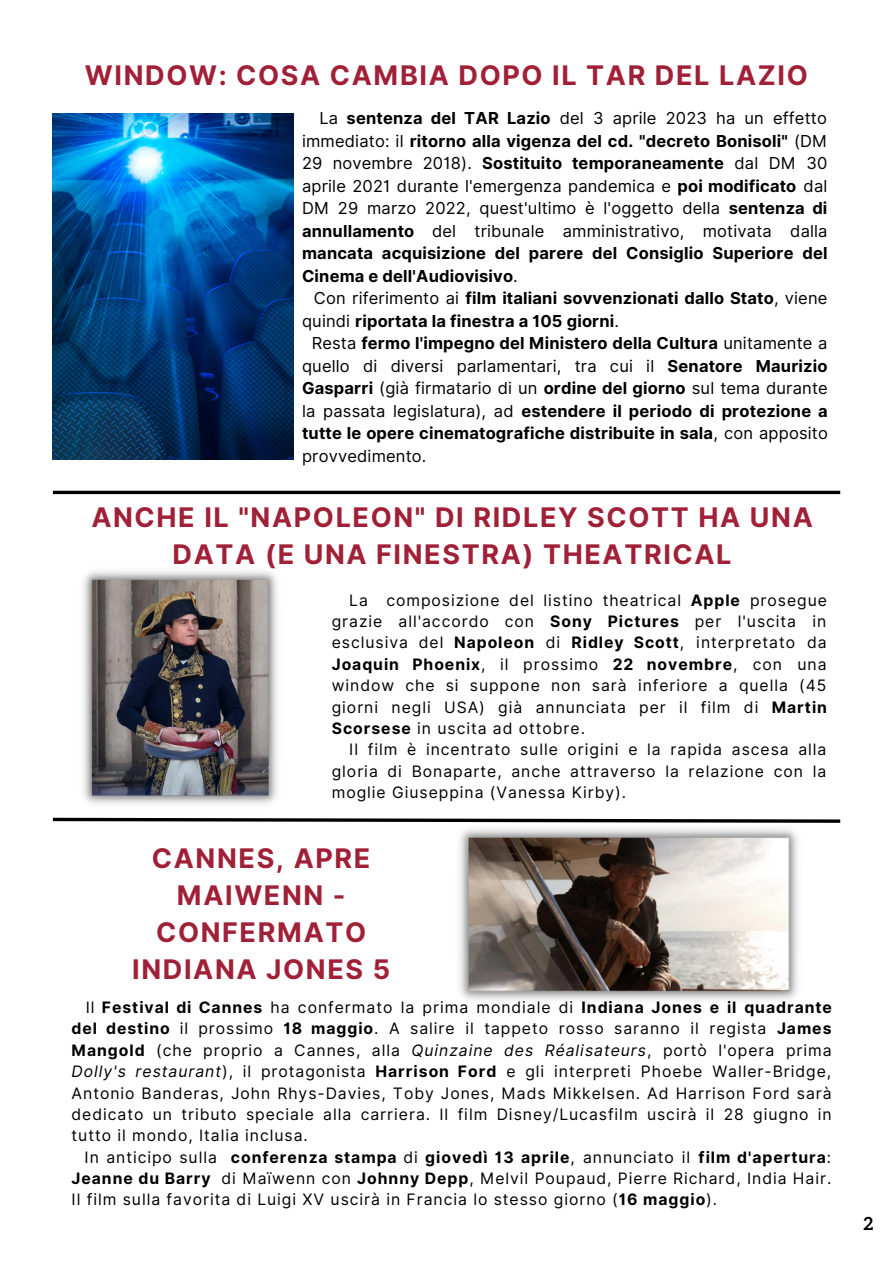
<style>
.page{position:relative;width:893px;height:1264px;background:#fff}
.page>*{position:absolute;margin:0;border:0;box-sizing:border-box;transform-origin:0 0}
.t1{font:700 27px/37px "Inter";letter-spacing:.06em;color:#a02037;text-align:center}
.t2{font:700 18px "Aleo";color:#000}
.t3{font:700 16.5px/22.5px "Inter";letter-spacing:.01em;color:#000;text-align:justify}
.t4{font:16.5px "Inter";letter-spacing:.01em;color:#000}
.t5{font:15.75px/21.3px "Inter";letter-spacing:.06em;color:#000;text-align:justify}
.s1{font-weight:400}
.s2{font-weight:700}
.s3{font-style:italic}
</style>
<div class="page">
<img style="left:459px;top:828px;width:339px;height:172px">
<img style="left:83px;top:571px;width:195px;height:234px">
<svg style="left:53px;top:490px;width:787px;height:4px;background:#2e2e2e"></svg>
<svg style="left:52px;top:817px;width:789px;height:6px"></svg>
<img style="left:53px;top:114px;width:240px;height:345px">
<h1 class="t1" style="left:85px;top:57px;width:724px">WINDOW: COSA CAMBIA DOPO IL TAR DEL LAZIO</h1>
<p class="t3" style="left:302px;top:107px;width:527px;text-indent:17px"><span class="s1">La</span> sentenza del TAR Lazio <span class="s1">del 3 aprile 2023 ha un effetto immediato: il</span> ritorno alla vigenza del cd. "decreto Bonisoli" <span class="s1">(DM 29 novembre 2018).</span> Sostituito temporaneamente <span class="s1">dal DM 30 aprile 2021 durante l'emergenza pandemica e</span> poi modificato <span class="s1">dal DM 29 marzo 2022, quest'ultimo è l'oggetto della</span> sentenza di annullamento <span class="s1">del tribunale amministrativo, motivata dalla </span>mancata acquisizione del parere del Consiglio Superiore del Cinema e dell'Audiovisivo<span class="s1">.</span></p>
<p class="t3" style="left:314px;top:287px;width:515px"><span class="s1">Con riferimento ai</span> film italiani sovvenzionati dallo Stato<span class="s1">, viene</span></p>
<p class="t3" style="left:302px;top:310px;width:318px"><span class="s1">quindi</span> riportata la finestra a 105 giorni<span class="s1">.</span></p>
<p class="t3" style="left:311px;top:332px;width:517px"><span class="s1">Resta</span> fermo l'impegno del Ministero della Cultura <span class="s1">unitamente a</span></p>
<p class="t4" style="left:302px;top:356px;width:527px">quello di diversi parlamentari, tra cui il <span class="s2">Senatore Maurizio</span></p>
<p class="t4" style="left:302px;top:378px;width:527px"><span class="s2">Gasparri</span> (già firmatario di un <span class="s2">ordine del giorno</span> sul tema durante</p>
<p class="t3" style="left:302px;top:399px;width:527px"><span class="s1">la passata legislatura), ad</span> estendere il periodo di protezione a</p>
<p class="t3" style="left:302px;top:422px;width:527px">tutte le opere cinematografiche distribuite in sala<span class="s1">, con apposito</span></p>
<p class="t4" style="left:302px;top:446px;width:126px">provvedimento.</p>
<h1 class="t1" style="left:91px;top:498px;width:723px">ANCHE IL "NAPOLEON" DI RIDLEY SCOTT HA UNA<br>DATA (E UNA FINESTRA) THEATRICAL</h1>
<p class="t5" style="left:332px;top:589px;width:496px;text-indent:17px">La composizione del listino theatrical <span class="s2">Apple</span> prosegue grazie all'accordo con <span class="s2">Sony Pictures</span> per l'uscita in esclusiva del <span class="s2">Napoleon</span> di <span class="s2">Ridley Scott</span>, interpretato da <span class="s2">Joaquin Phoenix</span>, il prossimo <span class="s2">22 novembre</span>, con una window che si suppone non sarà inferiore a quella (45 giorni negli USA) già annunciata per il film di <span class="s2">Martin Scorsese</span> in uscita ad ottobre.</p>
<p class="t5" style="left:332px;top:739px;width:496px;text-indent:17px">Il film è incentrato sulle origini e la rapida ascesa alla gloria di Bonaparte, anche attraverso la relazione con la moglie Giuseppina (Vanessa Kirby).</p>
<h1 class="t1" style="left:132px;top:839px;width:259px">CANNES, APRE<br>MAIWENN -<br>CONFERMATO<br>INDIANA JONES 5</h1>
<p class="t5" style="left:72px;top:996px;width:761px;text-indent:14px">Il <span class="s2">Festival di Cannes</span> ha confermato la prima mondiale di <span class="s2">Indiana Jones e il quadrante del destino</span> il prossimo <span class="s2">18 maggio</span>. A salire il tappeto rosso saranno il regista <span class="s2">James Mangold</span> (che proprio a Cannes, alla <span class="s3">Quinzaine des Réalisateurs</span>, portò l'opera prima <span class="s3">Dolly's restaurant</span>), il protagonista <span class="s2">Harrison Ford</span> e gli interpreti Phoebe Waller-Bridge, Antonio Banderas, John Rhys-Davies, Toby Jones, Mads Mikkelsen. Ad Harrison Ford sarà dedicato un tributo speciale alla carriera. Il film Disney/Lucasfilm uscirà il 28 giugno in tutto il mondo, Italia inclusa.</p>
<p class="t5" style="left:72px;top:1146px;width:761px;text-indent:13px">In anticipo sulla <span class="s2">conferenza stampa</span> di <span class="s2">giovedì 13 aprile</span>, annunciato il <span class="s2">film d'apertura</span>:<br><span class="s2">Jeanne du Barry</span> di Maïwenn con <span class="s2">Johnny Depp</span>, Melvil Poupaud, Pierre Richard, India Hair.<br>Il film sulla favorita di Luigi XV uscirà in Francia lo stesso giorno (<span class="s2">16 maggio</span>).</p>
<p class="t2" style="left:863px;top:1213px;width:11px">2</p>
</div>
